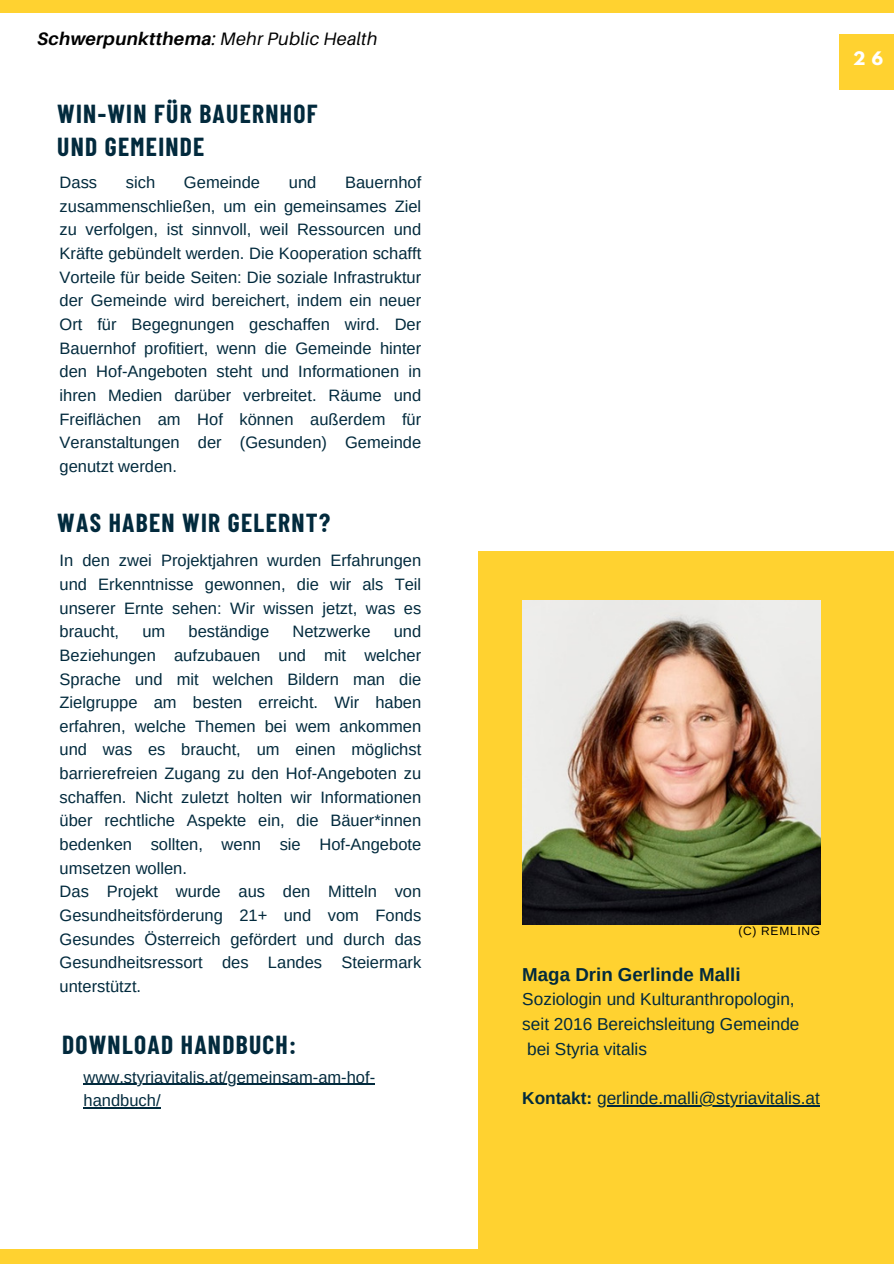
<style>
.page{position:relative;width:894px;height:1264px;background:#fff}
.page>*{position:absolute;margin:0;border:0;box-sizing:border-box;transform-origin:0 0}
.t1{font:700 25.5px/32.7px "Barlow Condensed";letter-spacing:.05em;color:#022a3d}
.t2{font:700 18.75px "Arimo";color:#022a3d}
.t3{font:italic 18px "Aileron";letter-spacing:.015em;color:#000}
.t4{font:17.25px/24.8px "Arimo";color:#022a3d}
.t5{font:16.5px/23.7px "Arimo";color:#022a3d;text-align:justify}
.t6{font:700 16.5px "League Spartan";color:#fff}
.t7{font:12px "Arimo";letter-spacing:.06em;color:#000}
.s1{font-weight:700}
</style>
<div class="page">
<div style="left:0;top:0;width:893px;height:12px;background:#ffd230"></div>
<div style="left:0;top:1249px;width:893px;height:14px;background:#ffd230"></div>
<div style="left:839px;top:34px;width:54px;height:55px;background:#ffd230"></div>
<div style="left:478px;top:552px;width:415px;height:710px;background:#ffd230"></div>
<img style="left:522px;top:600px;width:298px;height:324px">
<hr style="left:84px;top:1083px;width:291px;height:1px;background:#022a3d">
<hr style="left:84px;top:1107px;width:77px;height:1px;background:#022a3d">
<hr style="left:597px;top:1105px;width:222px;height:1px;background:#022a3d">
<h2 class="t3" style="left:37px;top:27px;width:341px"><span class="s1">Schwerpunktthema</span>: Mehr Public Health</h2>
<h2 class="t1" style="left:57px;top:97px;width:261px">WIN-WIN FÜR BAUERNHOF<br>UND GEMEINDE</h2>
<h1 class="t5" style="left:60px;top:170px;width:363px;text-indent:285px">Bauernhof zusammenschließen, um ein gemeinsames Ziel zu verfolgen, ist sinnvoll, weil Ressourcen und Kräfte gebündelt werden. Die Kooperation schafft Vorteile für beide Seiten: Die soziale Infrastruktur der Gemeinde wird bereichert, indem ein neuer Ort für Begegnungen geschaffen wird. Der Bauernhof profitiert, wenn die Gemeinde hinter den Hof-Angeboten steht und Informationen in ihren Medien darüber verbreitet. Räume und Freiflächen am Hof können außerdem für Veranstaltungen der (Gesunden) Gemeinde genutzt werden.</h1>
<h1 class="t5" style="left:60px;top:170px;width:39px">Dass</h1>
<h1 class="t5" style="left:126px;top:170px;width:31px">sich</h1>
<h1 class="t5" style="left:184px;top:170px;width:78px">Gemeinde</h1>
<h1 class="t5" style="left:289px;top:170px;width:29px">und</h1>
<h1 class="t1" style="left:57px;top:505px;width:274px">WAS HABEN WIR GELERNT?</h1>
<h2 class="t5" style="left:60px;top:548px;width:363px">In den zwei Projektjahren wurden Erfahrungen und Erkenntnisse gewonnen, die wir als Teil unserer Ernte sehen: Wir wissen jetzt, was es braucht,</h2>
<h2 class="t5" style="left:60px;top:619px;width:363px;text-align:left;text-indent:334px">und Beziehungen aufzubauen und mit welcher Sprache und mit welchen Bildern man die Zielgruppe am besten erreicht. Wir haben erfahren, welche Themen bei wem ankommen und was es braucht, um einen möglichst barrierefreien Zugang zu den Hof-Angeboten zu schaffen. Nicht zuletzt holten wir Informationen über rechtliche Aspekte ein, die Bäuer*innen bedenken sollten, wenn sie Hof-Angebote umsetzen wollen.<br>Das Projekt wurde aus den Mitteln von Gesundheitsförderung 21+ und vom Fonds Gesundes Österreich gefördert und durch das Gesundheitsressort des Landes Steiermark unterstützt.</h2>
<h2 class="t5" style="left:142px;top:619px;width:24px">um</h2>
<h2 class="t5" style="left:188px;top:619px;width:82px">beständige</h2>
<h2 class="t5" style="left:292px;top:619px;width:79px">Netzwerke</h2>
<h2 class="t1" style="left:62px;top:1027px;width:235px">DOWNLOAD HANDBUCH:</h2>
<h1 class="t5" style="left:84px;top:1065px;width:293px">www.styriavitalis.at/gemeinsam-am-hof&shy;handbuch/</h1>
<h2 class="t6" style="left:852px;top:51px;width:32px">2 6</h2>
<p class="t7" style="left:738px;top:924px;width:83px">(C) REMLING</p>
<p class="t2" style="left:522px;top:963px;width:220px">Maga Drin Gerlinde Malli</p>
<p class="t4" style="left:522px;top:986px;width:279px">Soziologin und Kulturanthropologin, seit 2016 Bereichsleitung Gemeinde bei Styria vitalis</p>
<p class="t4" style="left:522px;top:1085px;width:299px"><span class="s1">Kontakt:</span> gerlinde.malli@styriavitalis.at</p>
</div>
